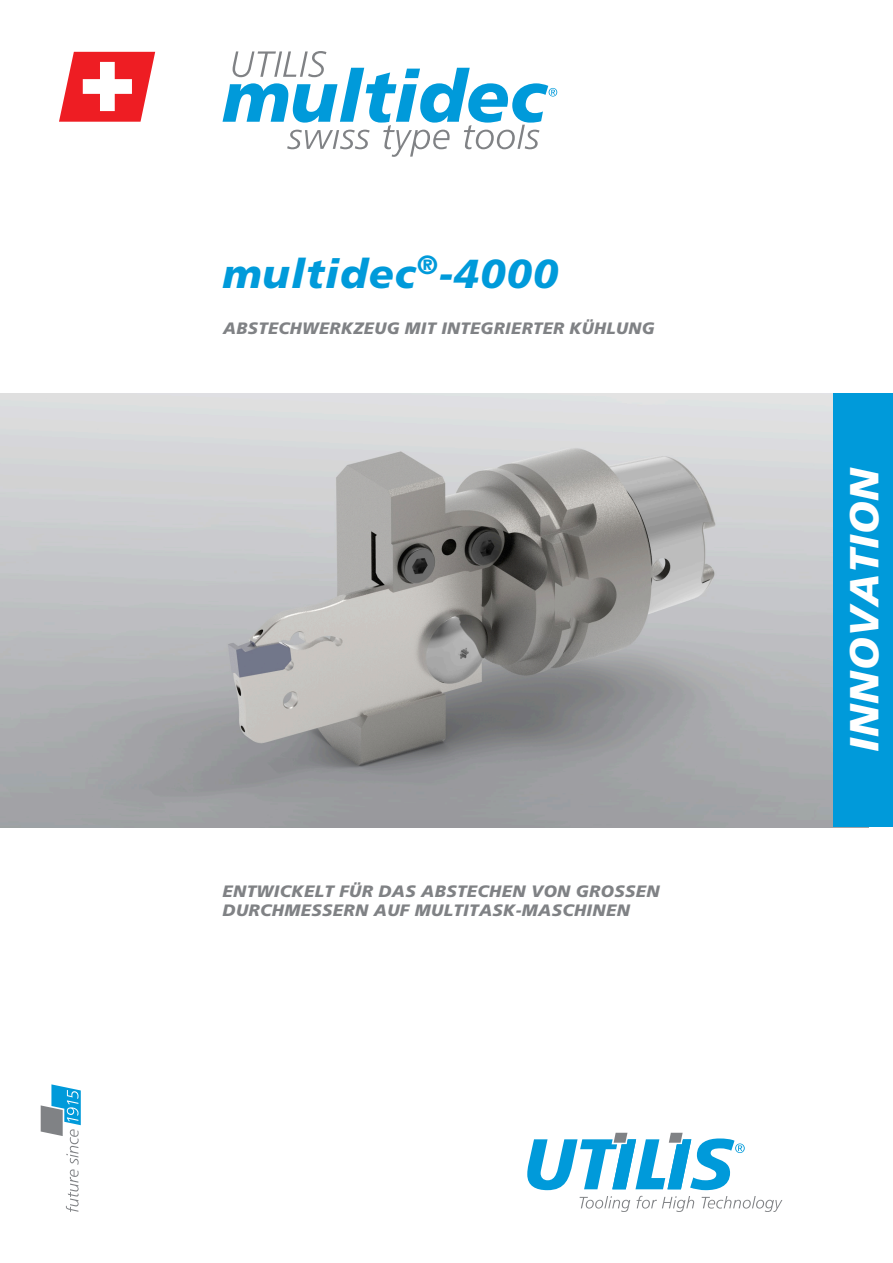
<style>
.page{position:relative;width:893px;height:1263px;background:#fff}
.page>*{position:absolute;margin:0;border:0;box-sizing:border-box;transform-origin:0 0}
.t1{font:italic 900 40.5px "Frutiger LT Std";letter-spacing:.025em;color:#009ada}
.t2{font:italic 900 40.5px "Frutiger LT Std";color:#fff}
.t3{font:italic 900 16.5px/19.5px "Frutiger LT Std";letter-spacing:.025em;color:#808285}
</style>
<div class="page">
<img style="left:0;top:393px;width:833px;height:434px">
<svg style="left:580px;top:1196px;width:50px;height:16px"></svg>
<svg style="left:636px;top:1196px;width:58px;height:16px"></svg>
<svg style="left:702px;top:1196px;width:80px;height:16px"></svg>
<svg style="left:527px;top:1133px;width:218px;height:57px"></svg>
<svg style="left:223px;top:51px;width:334px;height:106px"></svg>
<svg style="left:41px;top:1084px;width:40px;height:128px"></svg>
<svg style="left:59px;top:52px;width:96px;height:70px"></svg>
<div style="left:833px;top:393px;width:60px;height:434px;background:#009ada"></div>
<h1 class="t1" style="left:223px;top:250px;width:337px">multidec<sup>®</sup>-4000</h1>
<p class="t3" style="left:223px;top:318px;width:433px">ABSTECHWERKZEUG MIT INTEGRIERTER KÜHLUNG</p>
<p class="t3" style="left:223px;top:881px;width:439px">ENTWICKELT FÜR DAS ABSTECHEN VON GROSSEN<br>DURCHMESSERN AUF MULTITASK-MASCHINEN</p>
<h1 class="t2" style="left:840px;top:751px;width:285px;rotate:-90deg">INNOVATION</h1>
</div>
